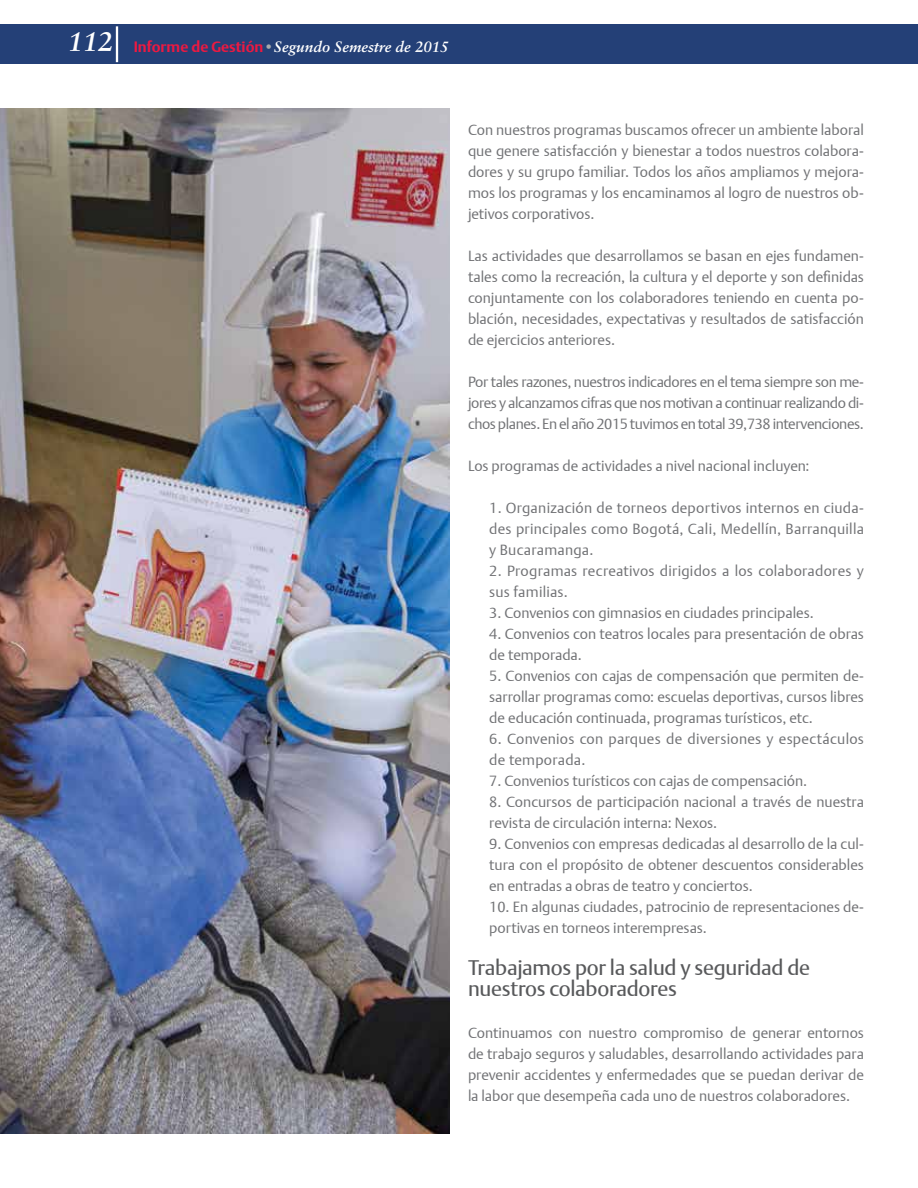
<style>
.page{position:relative;width:918px;height:1188px;background:#fff}
.page>*{position:absolute;margin:0;border:0;box-sizing:border-box;transform-origin:0 0}
.t1{font:21px/21px "DTL Argo T";letter-spacing:-.01em;color:#58595b}
.t2{font:italic 700 15px "Sabon LT Std";color:#fff}
.t3{font:14.7px/21px "DTL Argo T Light";color:#717275;text-align:justify}
.t4{font:14.7px/21px "DTL Argo T Light";letter-spacing:.02em;color:#717275}
.s1{font-size:27px}
.s2{font-family:"DTL Argo T";font-style:normal;color:#ed1941}
.s3{font-family:"DTL Argo T";font-style:normal;color:#a7a9ac}
</style>
<div class="page">
<div style="left:0;top:24px;width:918px;height:39px;background:#244077"></div>
<hr style="left:116px;top:26px;width:2px;height:36px;background:#fff">
<img style="left:0;top:108px;width:450px;height:1026px">
<p class="t2" style="left:68px;top:38px;width:382px"><span class="s1">112</span> <span class="s2">Informe de Gestión</span><span class="s3">•</span>Segundo Semestre de 2015</p>
<p class="t3" style="left:468px;top:119px;width:398px">Con nuestros programas buscamos ofrecer un ambiente laboral que genere satisfacción y bienestar a todos nuestros colabora&shy;dores y su grupo familiar. Todos los años ampliamos y mejora&shy;mos los programas y los encaminamos al logro de nuestros ob&shy;jetivos corporativos.</p>
<p class="t3" style="left:468px;top:245px;width:398px">Las actividades que desarrollamos se basan en ejes fundamen&shy;tales como la recreación, la cultura y el deporte y son definidas conjuntamente con los colaboradores teniendo en cuenta po&shy;blación, necesidades, expectativas y resultados de satisfacción de ejercicios anteriores.</p>
<p class="t3" style="left:468px;top:371px;width:398px">Por tales razones, nuestros indicadores en el tema siempre son me&shy;jores y alcanzamos cifras que nos motivan a continuar realizando di&shy;chos planes. En el año 2015 tuvimos en total 39,738 intervenciones.</p>
<p class="t3" style="left:468px;top:455px;width:343px">Los programas de actividades a nivel nacional incluyen:</p>
<p class="t3" style="left:489px;top:497px;width:376px">1. Organización de torneos deportivos internos en ciuda&shy;des principales como Bogotá, Cali, Medellín, Barranquilla y Bucaramanga.</p>
<p class="t4" style="left:489px;top:560px;width:376px">2. Programas recreativos dirigidos a los colaboradores y sus familias.</p>
<p class="t3" style="left:489px;top:602px;width:326px">3. Convenios con gimnasios en ciudades principales.</p>
<p class="t3" style="left:489px;top:623px;width:376px">4. Convenios con teatros locales para presentación de obras de temporada.</p>
<p class="t3" style="left:489px;top:665px;width:376px">5. Convenios con cajas de compensación que permiten de&shy;sarrollar programas como: escuelas deportivas, cursos libres de educación continuada, programas turísticos, etc.</p>
<p class="t4" style="left:489px;top:728px;width:376px">6. Convenios con parques de diversiones y espectáculos de temporada.</p>
<p class="t3" style="left:489px;top:770px;width:320px">7. Convenios turísticos con cajas de compensación.</p>
<p class="t3" style="left:489px;top:791px;width:376px">8. Concursos de participación nacional a través de nuestra revista de circulación interna: Nexos.</p>
<p class="t3" style="left:489px;top:833px;width:376px">9. Convenios con empresas dedicadas al desarrollo de la cul&shy;tura con el propósito de obtener descuentos considerables en entradas a obras de teatro y conciertos.</p>
<p class="t3" style="left:489px;top:896px;width:376px">10. En algunas ciudades, patrocinio de representaciones de&shy;portivas en torneos interempresas.</p>
<h1 class="t1" style="left:468px;top:957px;width:344px">Trabajamos por la salud y seguridad de nuestros colaboradores</h1>
<p class="t3" style="left:468px;top:1022px;width:398px">Continuamos con nuestro compromiso de generar entornos de trabajo seguros y saludables, desarrollando actividades para prevenir accidentes y enfermedades que se puedan derivar de la labor que desempeña cada uno de nuestros colaboradores.</p>
</div>
